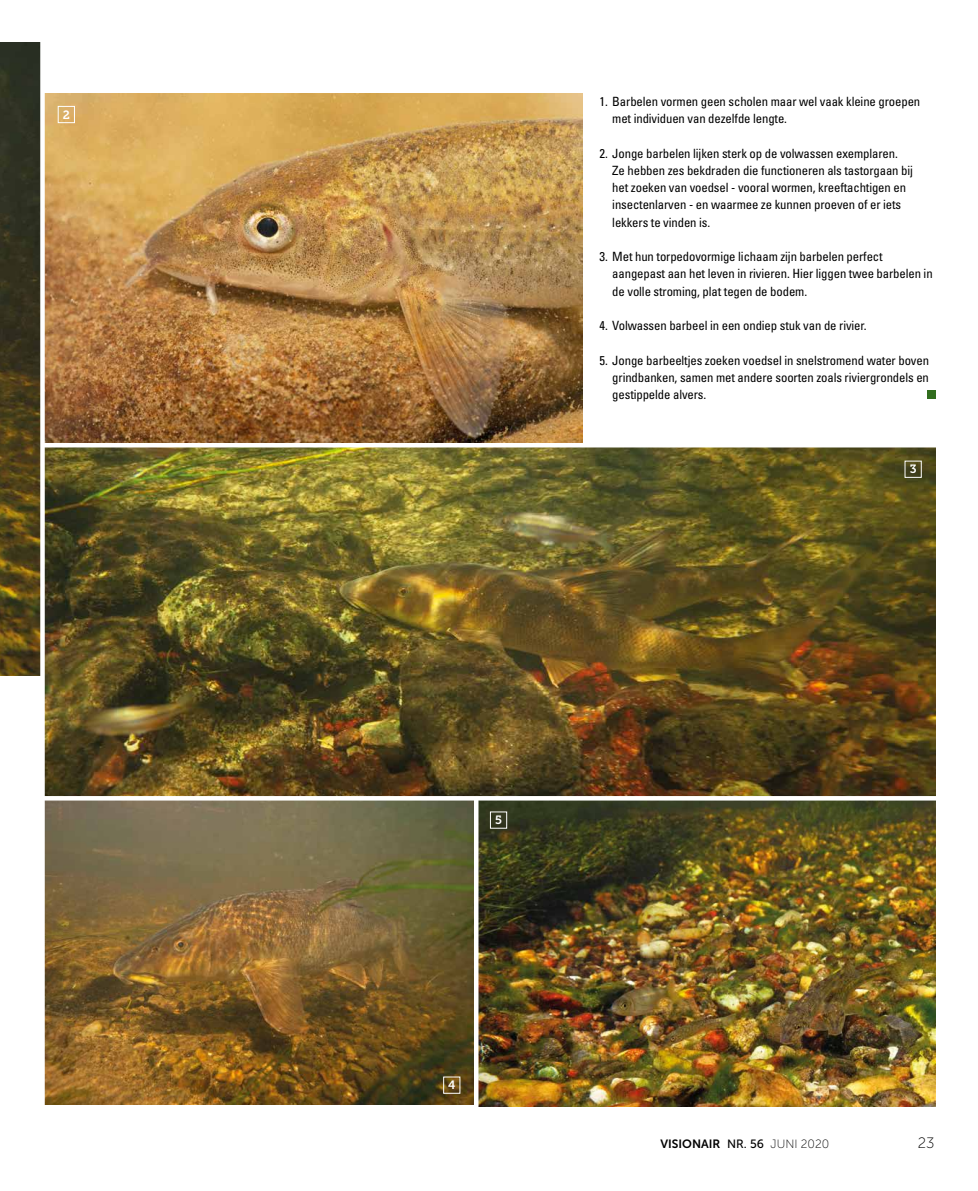
<style>
.page{position:relative;width:978px;height:1191px;background:#fff}
.page>*{position:absolute;margin:0;border:0;box-sizing:border-box;transform-origin:0 0}
.t1{font:15px "Museo Sans 100";color:#000}
.t2{font:condensed 12.75px/17.2px "Univers LT Std";letter-spacing:-.01em;color:#000}
.t3{font:12px "Museo Sans 700";color:#000}
.t4{font:12px "Museo Slab 700";color:#fff}
.s1{font-family:"Museo Sans 500"}
.s2{font-family:"Museo Sans 100"}
</style>
<div class="page">
<img style="left:0;top:43px;width:40px;height:632px">
<img style="left:45px;top:94px;width:538px;height:349px">
<img style="left:45px;top:447px;width:890px;height:349px">
<img style="left:45px;top:800px;width:429px;height:304px">
<img style="left:478px;top:800px;width:457px;height:306px">
<div style="left:58px;top:106px;width:17px;height:17px;border:1px solid #fff"></div>
<div style="left:905px;top:461px;width:17px;height:17px;border:1px solid #fff"></div>
<div style="left:490px;top:811px;width:17px;height:17px;border:1px solid #fff"></div>
<div style="left:927px;top:390px;width:8px;height:9px;background:#316d1e"></div>
<p class="t4" style="left:63px;top:108px;width:9px">2</p>
<p class="t2" style="left:612px;top:92px;width:309px;text-indent:-13px">1. Barbelen vormen geen scholen maar wel vaak kleine groepen met individuen van dezelfde lengte.</p>
<p class="t2" style="left:612px;top:144px;width:302px;text-indent:-13px">2. Jonge barbelen lijken sterk op de volwassen exemplaren.<br>Ze hebben zes bekdraden die functioneren als tastorgaan bij het zoeken van voedsel - vooral wormen, kreeftachtigen en insectenlarven - en waarmee ze kunnen proeven of er iets lekkers te vinden is.</p>
<p class="t2" style="left:612px;top:248px;width:322px;text-indent:-13px">3. Met hun torpedovormige lichaam zijn barbelen perfect aangepast aan het leven in rivieren. Hier liggen twee barbelen in de volle stroming, plat tegen de bodem.</p>
<p class="t2" style="left:600px;top:317px;width:269px">4. Volwassen barbeel in een ondiep stuk van de rivier.</p>
<p class="t2" style="left:612px;top:351px;width:318px;text-align:justify;text-indent:-13px">5. Jonge barbeeltjes zoeken voedsel in snelstromend water boven grindbanken, samen met andere soorten zoals riviergrondels en gestippelde alvers.</p>
<p class="t4" style="left:910px;top:462px;width:8px">3</p>
<p class="t4" style="left:495px;top:813px;width:8px">5</p>
<p class="t4" style="left:448px;top:1078px;width:9px">4</p>
<p class="t3" style="left:661px;top:1137px;width:170px">VISIONAIR <span class="s1">NR. 56</span> <span class="s2">JUNI 2020</span></p>
<p class="t1" style="left:918px;top:1135px;width:18px">23</p>
</div>
